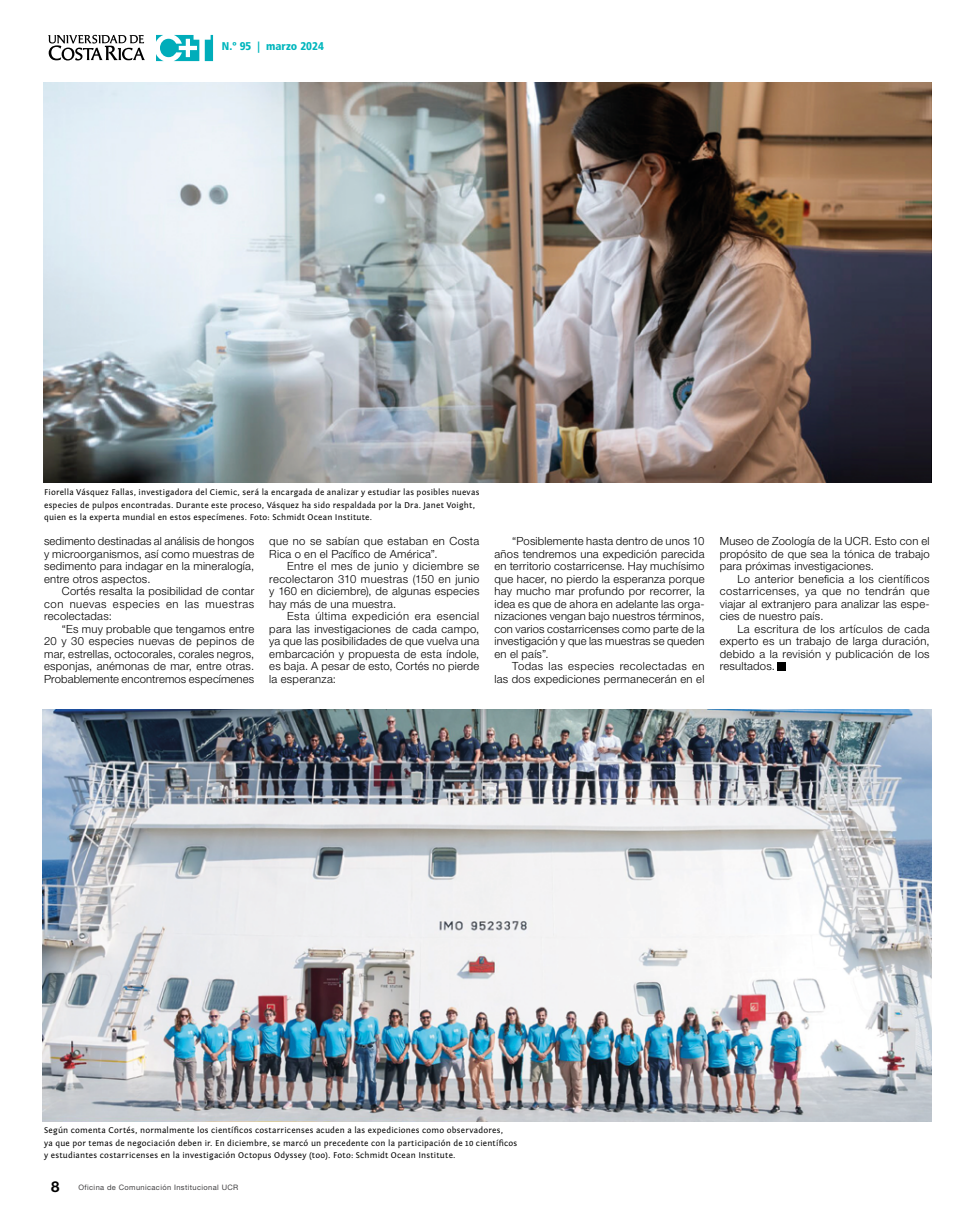
<style>
.page{position:relative;width:975px;height:1223px;background:#fff}
.page>*{position:absolute;margin:0;border:0;box-sizing:border-box;transform-origin:0 0}
.t1{font:700 15px "Helvetica Neue LT Std";color:#000}
.t2{font:300 11.25px/12.5px "Helvetica Neue LT Std";letter-spacing:.02em;color:#000;text-align:justify}
.t3{font:900 condensed 11.25px "Frutiger LT Std";letter-spacing:.005em;color:#00b6bd}
.t4{font:8.75px/12.5px "Fontin Sans";letter-spacing:.02em;color:#000}
.t5{font:7.5px "Helvetica Neue LT Std";letter-spacing:.05em;color:#414042}
</style>
<div class="page">
<svg style="left:156px;top:35px;width:43px;height:26px"></svg>
<svg style="left:205px;top:35px;width:8px;height:26px"></svg>
<svg style="left:48px;top:35px;width:97px;height:25px"></svg>
<img style="left:44px;top:82px;width:887px;height:401px">
<img style="left:43px;top:709px;width:888px;height:412px">
<div style="left:776px;top:662px;width:9px;height:8px;background:#000"></div>
<p class="t3" style="left:222px;top:39px;width:103px">N.º 95 | marzo 2024</p>
<p class="t4" style="left:44px;top:486px;width:437px">Fiorella Vásquez Fallas, investigadora del Ciemic, será la encargada de analizar y estudiar las posibles nuevas especies de pulpos encontradas. Durante este proceso, Vásquez ha sido respaldada por la Dra. Janet Voight, quien es la experta mundial en estos especímenes. Foto: Schmidt Ocean Institute.</p>
<p class="t2" style="left:44px;top:535px;width:212px">sedimento destinadas al análisis de hongos y microorganismos, así como muestras de sedimento para indagar en la mineralogía, entre otros aspectos.</p>
<p class="t2" style="left:44px;top:585px;width:212px;text-indent:18px">Cortés resalta la posibilidad de contar con nuevas especies en las muestras recolectadas:</p>
<p class="t2" style="left:44px;top:622px;width:212px;text-indent:18px">“Es muy probable que tengamos entre 20 y 30 especies nuevas de pepinos de mar, estrellas, octocorales, corales negros, esponjas, anémonas de mar, entre otras.<br>Probablemente encontremos especímenes</p>
<p class="t2" style="left:269px;top:535px;width:211px">que no se sabían que estaban en Costa<br>Rica o en el Pacífico de América”.</p>
<p class="t2" style="left:269px;top:559px;width:211px;text-indent:18px">Entre el mes de junio y diciembre se recolectaron 310 muestras (150 en junio y 160 en diciembre), de algunas especies hay más de una muestra.</p>
<p class="t2" style="left:269px;top:609px;width:211px;text-indent:18px">Esta última expedición era esencial para las investigaciones de cada campo, ya que las posibilidades de que vuelva una embarcación y propuesta de esta índole, es baja. A pesar de esto, Cortés no pierde la esperanza:</p>
<p class="t2" style="left:494px;top:534px;width:211px;text-indent:18px">“Posiblemente hasta dentro de unos 10 años tendremos una expedición parecida en territorio costarricense. Hay muchísimo que hacer, no pierdo la esperanza porque hay mucho mar profundo por recorrer, la idea es que de ahora en adelante las orga&shy;nizaciones vengan bajo nuestros términos, con varios costarricenses como parte de la investigación y que las muestras se queden en el país”.</p>
<p class="t2" style="left:494px;top:659px;width:211px;text-align:right">Todas las especies recolectadas en<br>las dos expediciones permanecerán en el</p>
<p class="t2" style="left:719px;top:534px;width:211px">Museo de Zoología de la UCR. Esto con el propósito de que sea la tónica de trabajo para próximas investigaciones.</p>
<p class="t2" style="left:719px;top:572px;width:211px;text-indent:18px">Lo anterior beneficia a los científicos costarricenses, ya que no tendrán que viajar al extranjero para analizar las espe&shy;cies de nuestro país.</p>
<p class="t2" style="left:719px;top:622px;width:211px;text-indent:18px">La escritura de los artículos de cada experto es un trabajo de larga duración, debido a la revisión y publicación de los resultados.</p>
<p class="t4" style="left:44px;top:1124px;width:474px">Según comenta Cortés, normalmente los científicos costarricenses acuden a las expediciones como observadores,<br>ya que por temas de negociación deben ir. En diciembre, se marcó un precedente con la participación de 10 científicos y estudiantes costarricenses en la investigación Octopus Odyssey (too). Foto: Schmidt Ocean Institute.</p>
<h1 class="t1" style="left:51px;top:1177px;width:10px">8</h1>
<p class="t5" style="left:78px;top:1182px;width:161px">Oficina de Comunicación Institucional UCR</p>
</div>
